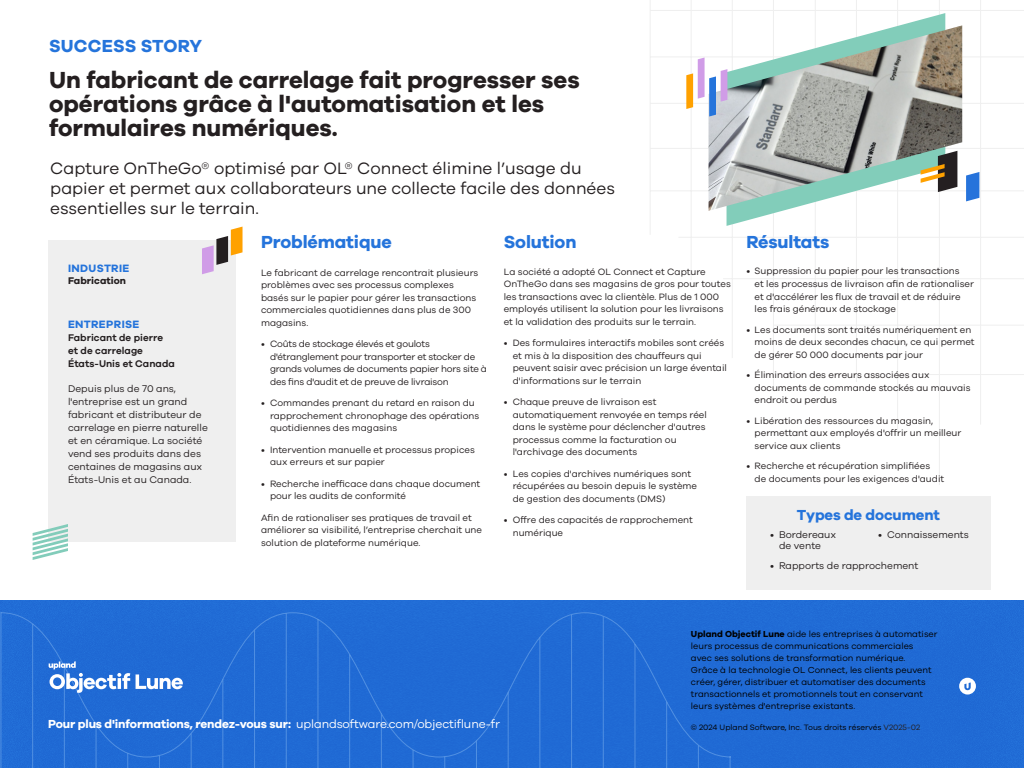
<style>
.page{position:relative;width:1024px;height:768px;background:#fff}
.page>*{position:absolute;margin:0;border:0;box-sizing:border-box;transform-origin:0 0}
.t1{font:700 24px/24px "Galano Grotesque";color:#241f20}
.t2{font:700 18px "Galano Grotesque";letter-spacing:-.005em;color:#2574db}
.t3{font:17px/20px "Galano Grotesque";color:#241f20}
.t4{font:700 15px "Galano Grotesque";letter-spacing:-.005em;color:#2574db}
.t5{font:700 12px "Galano Grotesque";letter-spacing:-.01em;color:#fff}
.t6{font:700 11px "Galano Grotesque";letter-spacing:.035em;color:#2574db}
.t7{font:10px/13px "Galano Grotesque";color:#241f20}
.t8{font:600 10px/13px "Galano Grotesque";letter-spacing:.005em;color:#241f20}
.t9{font:700 10px "Galano Grotesque";letter-spacing:.005em;color:#241f20}
.t10{font:9.5px/12.5px "Galano Grotesque";color:#241f20}
.t11{font:9.5px/12.5px "Galano Grotesque";letter-spacing:-.02em;color:#241f20}
.t12{font:9px/12px "Galano Grotesque";color:#000}
.t13{font:8px "Galano Grotesque";color:#000}
.s1{font-weight:400}
.s2{font-weight:700}
.s3{color:#241f20}
</style>
<div class="page">
<div style="left:0;top:592px;width:1024px;height:176px;background:#226ccc;opacity:.2"></div>
<hr style="left:650px;top:0;width:1px;height:235px;background:#efefef">
<hr style="left:650px;top:0;width:165px;height:1px;background:#efefef">
<hr style="left:650px;top:10px;width:374px;height:1px;background:#efefef">
<hr style="left:650px;top:56px;width:374px;height:1px;background:#efefef">
<hr style="left:650px;top:190px;width:374px;height:1px;background:#efefef">
<hr style="left:678px;top:237px;width:346px;height:1px;background:#efefef">
<hr style="left:723px;top:278px;width:301px;height:1px;background:#efefef">
<hr style="left:773px;top:325px;width:251px;height:1px;background:#efefef">
<hr style="left:913px;top:374px;width:111px;height:1px;background:#efefef">
<hr style="left:650px;top:103px;width:374px;height:1px;background:#efefef">
<hr style="left:650px;top:148px;width:374px;height:1px;background:#efefef">
<hr style="left:691px;top:0;width:1px;height:280px;background:#efefef">
<hr style="left:732px;top:0;width:1px;height:358px;background:#efefef">
<hr style="left:773px;top:0;width:1px;height:387px;background:#efefef">
<hr style="left:815px;top:0;width:1px;height:341px;background:#efefef">
<hr style="left:856px;top:0;width:1px;height:382px;background:#efefef">
<hr style="left:897px;top:0;width:1px;height:429px;background:#efefef">
<hr style="left:939px;top:0;width:1px;height:485px;background:#efefef">
<hr style="left:980px;top:0;width:1px;height:425px;background:#efefef">
<hr style="left:1023px;top:0;width:1px;height:314px;background:#efefef">
<div style="left:0;top:611px;width:732px;height:157px;background:#206ad4"></div>
<div style="left:48px;top:240px;width:187px;height:302px;background:#efefef"></div>
<svg style="left:49px;top:661px;width:81px;height:32px"></svg>
<svg style="left:136px;top:674px;width:47px;height:15px"></svg>
<svg style="left:727px;top:13px;width:218px;height:213px"></svg>
<img style="left:709px;top:25px;width:253px;height:186px">
<svg style="left:966px;top:172px;width:13px;height:29px"></svg>
<svg style="left:921px;top:151px;width:36px;height:41px"></svg>
<div style="left:746px;top:497px;width:245px;height:93px;background:#efefef"></div>
<svg style="left:33px;top:524px;width:35px;height:36px"></svg>
<svg style="left:202px;top:227px;width:41px;height:47px"></svg>
<svg style="left:686px;top:58px;width:41px;height:59px"></svg>
<svg style="left:959px;top:678px;width:17px;height:17px"></svg>
<h2 class="t2" style="left:49px;top:34px;width:155px">SUCCESS STORY</h2>
<h1 class="t1" style="left:49px;top:67px;width:532px">Un fabricant de carrelage fait progresser ses opérations grâce à l'automatisation et les formulaires numériques.</h1>
<h3 class="t3" style="left:50px;top:157px;width:566px">Capture OnTheGo® optimisé par OL® Connect élimine l’usage du papier et permet aux collaborateurs une collecte facile des données essentielles sur le terrain.</h3>
<p class="t6" style="left:68px;top:261px;width:63px">INDUSTRIE</p>
<p class="t9" style="left:68px;top:274px;width:60px">Fabrication</p>
<p class="t6" style="left:68px;top:317px;width:73px">ENTREPRISE</p>
<p class="t8" style="left:68px;top:331px;width:108px">Fabricant de pierre et de carrelage<br>États-Unis et Canada</p>
<p class="t7" style="left:68px;top:382px;width:141px">Depuis plus de 70 ans, l'entreprise est un grand fabricant et distributeur de carrelage en pierre naturelle et en céramique. La société vend ses produits dans des centaines de magasins aux<br>États-Unis et au Canada.</p>
<h2 class="t2" style="left:261px;top:231px;width:132px">Problématique</h2>
<p class="t10" style="left:261px;top:266px;width:219px">Le fabricant de carrelage rencontrait plusieurs problèmes avec ses processus complexes basés sur le papier pour gérer les transactions commerciales quotidiennes dans plus de 300 magasins.</p>
<p class="t11" style="left:270px;top:337px;width:219px;text-indent:-9px">• Coûts de stockage élevés et goulots d'étranglement pour transporter et stocker de grands volumes de documents papier hors site à des fins d'audit et de preuve de livraison</p>
<p class="t10" style="left:270px;top:396px;width:211px;text-indent:-9px">• Commandes prenant du retard en raison du rapprochement chronophage des opérations quotidiennes des magasins</p>
<p class="t10" style="left:270px;top:443px;width:206px;text-indent:-9px">• Intervention manuelle et processus propices aux erreurs et sur papier</p>
<p class="t10" style="left:270px;top:477px;width:212px;text-indent:-9px">• Recherche inefficace dans chaque document pour les audits de conformité</p>
<p class="t10" style="left:261px;top:511px;width:223px">Afin de rationaliser ses pratiques de travail et améliorer sa visibilité, l’entreprise cherchait une solution de plateforme numérique.</p>
<h2 class="t2" style="left:504px;top:231px;width:74px">Solution</h2>
<p class="t10" style="left:504px;top:265px;width:229px">La société a adopté OL Connect et Capture OnTheGo dans ses magasins de gros pour toutes les transactions avec la clientèle. Plus de 1 000 employés utilisent la solution pour les livraisons et la validation des produits sur le terrain.</p>
<p class="t10" style="left:513px;top:336px;width:216px;text-indent:-9px">• Des formulaires interactifs mobiles sont créés et mis à la disposition des chauffeurs qui peuvent saisir avec précision un large éventail d'informations sur le terrain</p>
<p class="t10" style="left:513px;top:395px;width:196px;text-indent:-9px">• Chaque preuve de livraison est automatiquement renvoyée en temps réel dans le système pour déclencher d'autres processus comme la facturation ou l'archivage des documents</p>
<p class="t10" style="left:513px;top:467px;width:186px;text-indent:-9px">• Les copies d'archives numériques sont récupérées au besoin depuis le système de gestion des documents (DMS)</p>
<p class="t10" style="left:513px;top:513px;width:182px;text-indent:-9px">• Offre des capacités de rapprochement numérique</p>
<h2 class="t2" style="left:747px;top:231px;width:84px">Résultats</h2>
<p class="t10" style="left:755px;top:265px;width:221px;text-indent:-8px">• Suppression du papier pour les transactions<br>et les processus de livraison afin de rationaliser et d'accélérer les flux de travail et de réduire les frais généraux de stockage</p>
<p class="t10" style="left:755px;top:323px;width:221px;text-indent:-8px">• Les documents sont traités numériquement en moins de deux secondes chacun, ce qui permet de gérer 50 000 documents par jour</p>
<p class="t10" style="left:755px;top:368px;width:217px;text-indent:-8px">• Élimination des erreurs associées aux documents de commande stockés au mauvais endroit ou perdus</p>
<p class="t10" style="left:755px;top:414px;width:208px;text-indent:-8px">• Libération des ressources du magasin, permettant aux employés d'offrir un meilleur service aux clients</p>
<p class="t10" style="left:755px;top:460px;width:191px;text-indent:-8px">• Recherche et récupération simplifiées<br>de documents pour les exigences d'audit</p>
<h3 class="t4" style="left:797px;top:506px;width:145px">Types de document</h3>
<p class="t7" style="left:770px;top:528px;width:68px">• Bordereaux</p>
<p class="t7" style="left:878px;top:528px;width:92px">• Connaissements</p>
<p class="t7" style="left:779px;top:539px;width:43px">de vente</p>
<p class="t7" style="left:770px;top:559px;width:150px">• Rapports de rapprochement</p>
<p class="t5" style="left:48px;top:717px;width:454px">Pour plus d'informations, rendez-vous sur: <span class="s1">uplandsoftware.com/objectiflune-fr</span></p>
<p class="t12" style="left:691px;top:628px;width:248px"><span class="s2">Upland Objectif Lune</span> aide les entreprises à automatiser leurs processus de communications commerciales<br>avec ses solutions de transformation numérique.<br>Grâce à la technologie OL Connect, les clients peuvent créer, gérer, distribuer et automatiser des documents transactionnels et promotionnels tout en conservant leurs systèmes d'entreprise existants.</p>
<p class="t13" style="left:691px;top:723px;width:231px">© 2024 Upland Software, Inc. Tous droits réservés <span class="s3">V2025-02</span></p>
</div>
